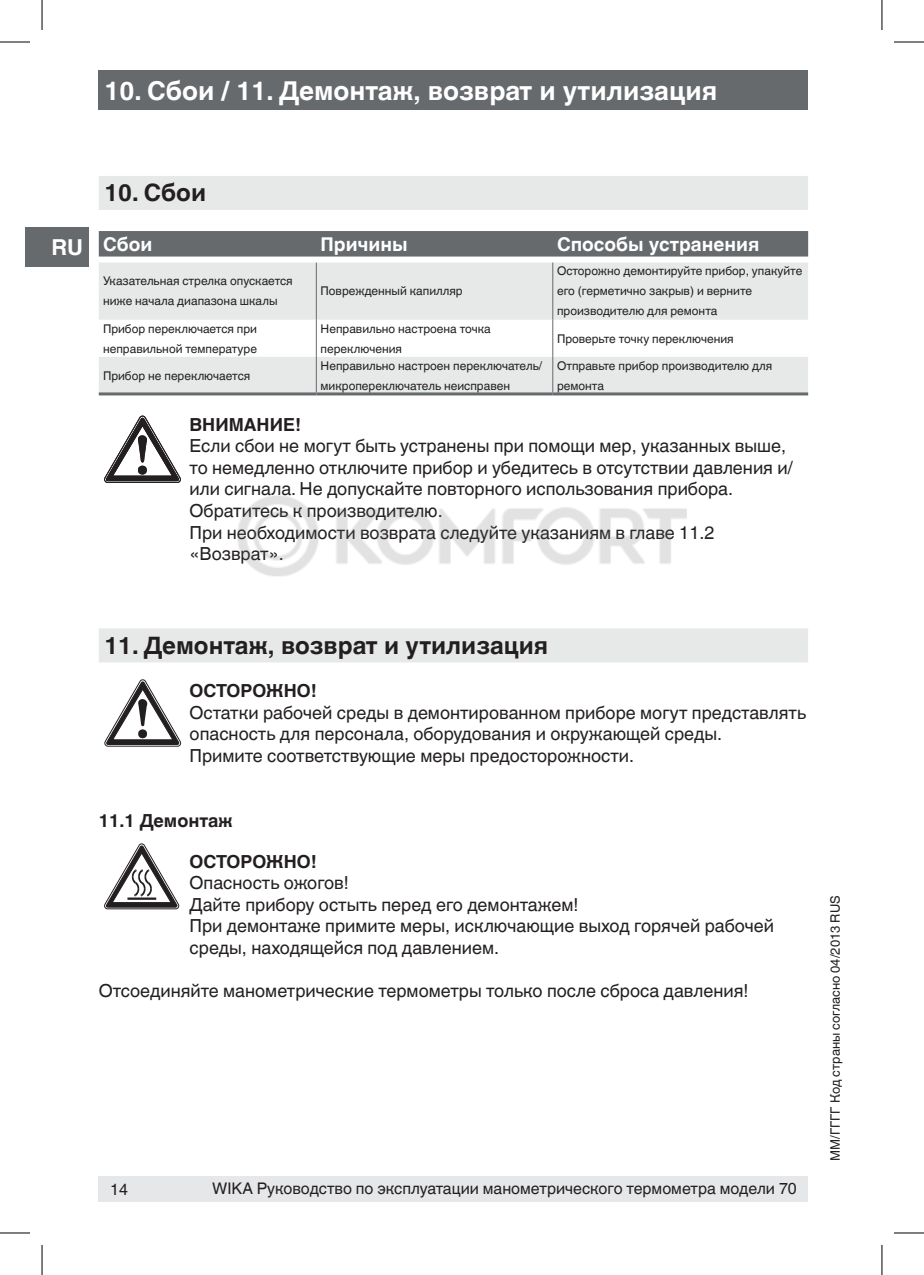
<style>
.page{position:relative;width:924px;height:1275px;background:#fff}
.page>*{position:absolute;margin:0;border:0;box-sizing:border-box;transform-origin:0 0}
._02_Subheadline1{font:700 26px "Helvetica World";color:#fff}
._03_Subheadline_grey{font:700 24px "Helvetica World";color:#231f20}
.t1{font:700 22px "Helvetica World";color:#fff}
._08_Tables_-_Headlin{font:700 19px "Helvetica World";color:#fff}
._05_Running_text{font:18px/21.6px "Helvetica World";color:#231f20}
._05_Running_text-2{font:700 18px "Helvetica World";color:#231f20}
._04_Subheadline2{font:700 18px "Helvetica World";color:#231f20}
.t2{font:16px "Helvetica World";color:#231f20}
.t3{font:13px "Helvetica World";color:#231f20}
._09_Tables_-_Running{font:12px/20px "Helvetica World";color:#231f20}
</style>
<div class="page">
<div style="left:99px;top:70px;width:708px;height:40px;background:#676a6d"></div>
<div style="left:25px;top:227px;width:63px;height:40px;background:#676a6d"></div>
<div style="left:99px;top:1176px;width:708px;height:25px;background:#e6e7e9"></div>
<div style="left:99px;top:176px;width:708px;height:34px;background:#e6e9e8"></div>
<div style="left:99px;top:628px;width:708px;height:34px;background:#e6e9e8"></div>
<div style="left:99px;top:231px;width:708px;height:25px;background:#676a6d"></div>
<svg style="left:99px;top:262px;width:708px;height:130px;fill:#e6e9e8"></svg>
<hr style="left:316px;top:262px;width:1px;height:58px;background:#676a6d">
<hr style="left:316px;top:320px;width:1px;height:37px;background:#676a6d">
<hr style="left:316px;top:357px;width:1px;height:35px;background:#676a6d">
<hr style="left:552px;top:357px;width:1px;height:35px;background:#676a6d">
<hr style="left:552px;top:262px;width:1px;height:58px;background:#676a6d">
<hr style="left:552px;top:320px;width:1px;height:37px;background:#676a6d">
<hr style="left:99px;top:392px;width:217px;height:3px;background:#676a6d">
<hr style="left:316px;top:392px;width:236px;height:3px;background:#676a6d">
<hr style="left:552px;top:392px;width:255px;height:3px;background:#676a6d">
<svg style="left:105px;top:679px;width:76px;height:67px"></svg>
<svg style="left:104px;top:843px;width:75px;height:66px"></svg>
<svg style="left:104px;top:416px;width:76px;height:66px"></svg>
<hr style="left:0;top:42px;width:30px;height:1px;background:#000">
<hr style="left:893px;top:42px;width:30px;height:1px;background:#000">
<hr style="left:0;top:1232px;width:30px;height:1px;background:#000">
<hr style="left:893px;top:1232px;width:30px;height:1px;background:#000">
<hr style="left:42px;top:0;width:1px;height:30px;background:#000">
<hr style="left:42px;top:1245px;width:1px;height:30px;background:#000">
<hr style="left:881px;top:0;width:1px;height:30px;background:#000">
<hr style="left:881px;top:1245px;width:1px;height:30px;background:#000">
<img style="left:237px;top:495px;width:450px;height:82px">
<p class="_02_Subheadline1" style="left:104px;top:75px;width:614px">10. Сбои / 11. Демонтаж, возврат и утилизация</p>
<p class="t1" style="left:52px;top:234px;width:33px">RU</p>
<p class="_03_Subheadline_grey" style="left:104px;top:179px;width:103px">10. Сбои</p>
<p class="_08_Tables_-_Headlin" style="left:103px;top:233px;width:51px">Сбои</p>
<p class="_08_Tables_-_Headlin" style="left:320px;top:233px;width:88px">Причины</p>
<p class="_08_Tables_-_Headlin" style="left:556px;top:233px;width:204px">Способы устранения</p>
<p class="_09_Tables_-_Running" style="left:103px;top:271px;width:191px">Указательная стрелка опускается ниже начала диапазона шкалы</p>
<p class="_09_Tables_-_Running" style="left:320px;top:281px;width:144px">Поврежденный капилляр</p>
<p class="_09_Tables_-_Running" style="left:556px;top:261px;width:247px">Осторожно демонтируйте прибор, упакуйте его (герметично закрыв) и верните производителю для ремонта</p>
<p class="_09_Tables_-_Running" style="left:103px;top:318px;width:155px">Прибор переключается при неправильной температуре</p>
<p class="_09_Tables_-_Running" style="left:320px;top:318px;width:172px">Неправильно настроена точка переключения</p>
<p class="_09_Tables_-_Running" style="left:556px;top:328px;width:178px">Проверьте точку переключения</p>
<p class="_09_Tables_-_Running" style="left:103px;top:365px;width:149px">Прибор не переключается</p>
<p class="_09_Tables_-_Running" style="left:320px;top:355px;width:223px">Неправильно настроен переключатель/ микропереключатель неисправен</p>
<p class="_09_Tables_-_Running" style="left:556px;top:355px;width:217px">Отправьте прибор производителю для ремонта</p>
<p class="_05_Running_text-2" style="left:189px;top:414px;width:113px">ВНИМАНИЕ!</p>
<p class="_05_Running_text" style="left:189px;top:435px;width:604px">Если сбои не могут быть устранены при помощи мер, указанных выше, то немедленно отключите прибор и убедитесь в отсутствии давления и/ или сигнала. Не допускайте повторного использования прибора.</p>
<p class="_05_Running_text" style="left:189px;top:500px;width:254px">Обратитесь к производителю.</p>
<p class="_05_Running_text" style="left:189px;top:522px;width:526px">При необходимости возврата следуйте указаниям в главе 11.2 «Возврат».</p>
<p class="_03_Subheadline_grey" style="left:104px;top:631px;width:445px">11. Демонтаж, возврат и утилизация</p>
<p class="_05_Running_text-2" style="left:189px;top:680px;width:129px">ОСТОРОЖНО!</p>
<p class="_05_Running_text" style="left:189px;top:702px;width:617px">Остатки рабочей среды в демонтированном приборе могут представлять опасность для персонала, оборудования и окружающей среды.</p>
<p class="_05_Running_text" style="left:189px;top:745px;width:446px">Примите соответствующие меры предосторожности.</p>
<p class="_04_Subheadline2" style="left:99px;top:810px;width:135px">11.1 Демонтаж</p>
<p class="_05_Running_text-2" style="left:189px;top:851px;width:129px">ОСТОРОЖНО!</p>
<p class="_05_Running_text" style="left:189px;top:872px;width:161px">Опасность ожогов!</p>
<p class="_05_Running_text" style="left:189px;top:894px;width:390px">Дайте прибору остыть перед его демонтажем!</p>
<p class="_05_Running_text" style="left:189px;top:915px;width:586px">При демонтаже примите меры, исключающие выход горячей рабочей среды, находящейся под давлением.</p>
<p class="_05_Running_text" style="left:99px;top:980px;width:651px">Отсоединяйте манометрические термометры только после сброса давления!</p>
<p class="t2" style="left:110px;top:1180px;width:19px">14</p>
<p class="t2" style="left:212px;top:1179px;width:586px">WIKA Руководство по эксплуатации манометрического термометра модели 70</p>
<p class="t3" style="left:827px;top:1161px;width:267px;rotate:-90deg">ММ/ГГГГ Код страны согласно 04/2013 RUS</p>
</div>
